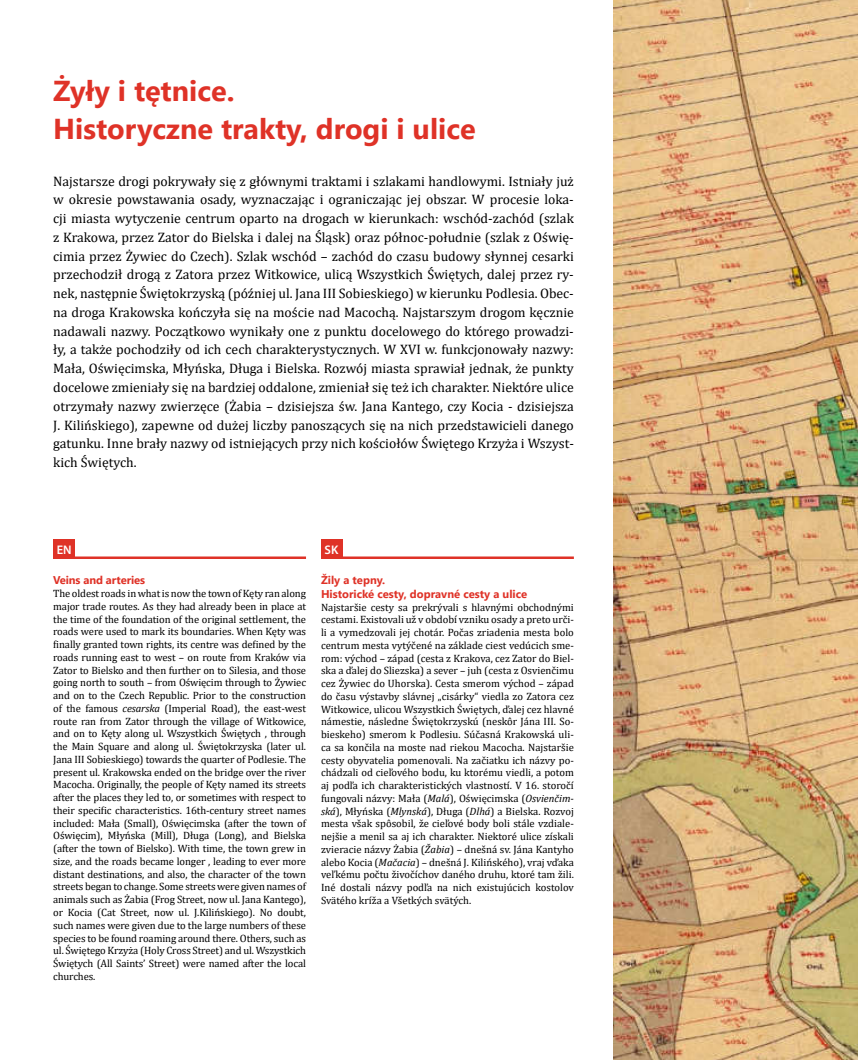
<style>
.page{position:relative;width:858px;height:1060px;background:#fff}
.page>*{position:absolute;margin:0;border:0;box-sizing:border-box;transform-origin:0 0}
.t1{font:700 28.75px/37.5px "Segoe UI";color:#df3227}
.t2{font:13.75px/18.8px "Cambria";color:#000;text-align:justify}
.t3{font:600 12.5px "Myriad Pro";color:#fff}
.t4{font:700 11.25px/13.5px "Segoe UI";color:#df3227}
.t5{font:10.62px/12.8px "Cambria";letter-spacing:-.01em;color:#000;text-align:justify}
.s1{font-style:italic}
</style>
<div class="page">
<hr style="left:53px;top:556px;width:253px;height:3px;background:#df3227">
<div style="left:53px;top:540px;width:22px;height:19px;background:#df3227"></div>
<hr style="left:321px;top:556px;width:253px;height:3px;background:#df3227">
<div style="left:321px;top:540px;width:22px;height:19px;background:#df3227"></div>
<img style="left:614px;top:0;width:243px;height:1059px">
<h1 class="t1" style="left:53px;top:70px;width:424px">Żyły i tętnice.<br>Historyczne trakty, drogi i ulice</h1>
<p class="t2" style="left:53px;top:171px;width:522px">Najstarsze drogi pokrywały się z głównymi traktami i szlakami handlowymi. Istniały już w okresie powstawania osady, wyznaczając i ograniczając jej obszar. W procesie loka&shy;cji miasta wytyczenie centrum oparto na drogach w kierunkach: wschód-zachód (szlak z Krakowa, przez Zator do Bielska i dalej na Śląsk) oraz północ-południe (szlak z Oświę&shy;cimia przez Żywiec do Czech). Szlak wschód – zachód do czasu budowy słynnej cesarki przechodził drogą z Zatora przez Witkowice, ulicą Wszystkich Świętych, dalej przez ry&shy;nek, następnie Świętokrzyską (później ul. Jana III Sobieskiego) w kierunku Podlesia. Obec&shy;na droga Krakowska kończyła się na moście nad Macochą. Najstarszym drogom kęcznie nadawali nazwy. Początkowo wynikały one z punktu docelowego do którego prowadzi&shy;ły, a także pochodziły od ich cech charakterystycznych. W XVI w. funkcjonowały nazwy:<br>Mała, Oświęcimska, Młyńska, Długa i Bielska. Rozwój miasta sprawiał jednak, że punkty docelowe zmieniały się na bardziej oddalone, zmieniał się też ich charakter. Niektóre ulice otrzymały nazwy zwierzęce (Żabia – dzisiejsza św. Jana Kantego, czy Kocia - dzisiejsza J. Kilińskiego), zapewne od dużej liczby panoszących się na nich przedstawicieli danego gatunku. Inne brały nazwy od istniejących przy nich kościołów Świętego Krzyża i Wszyst&shy;kich Świętych.</p>
<p class="t3" style="left:57px;top:542px;width:16px">EN</p>
<p class="t3" style="left:324px;top:542px;width:15px">SK</p>
<p class="t4" style="left:53px;top:572px;width:93px">Veins and arteries</p>
<p class="t5" style="left:53px;top:587px;width:254px">The oldest roads in what is now the town of Kęty ran along major trade routes. As they had already been in place at the time of the foundation of the original settlement, the roads were used to mark its boundaries. When Kęty was finally granted town rights, its centre was defined by the roads running east to west – on route from Kraków via Zator to Bielsko and then further on to Silesia, and those going north to south – from Oświęcim through to Żywiec and on to the Czech Republic. Prior to the construction of the famous <span class="s1">cesarska</span> (Imperial Road), the east-west route ran from Zator through the village of Witkowice, and on to Kęty along ul. Wszystkich Świętych , through the Main Square and along ul. Świętokrzyska (later ul.<br>Jana III Sobieskiego) towards the quarter of Podlesie. The present ul. Krakowska ended on the bridge over the river Macocha. Originally, the people of Kęty named its streets after the places they led to, or sometimes with respect to their specific characteristics. 16th-century street names included: Mała (Small), Oświęcimska (after the town of Oświęcim), Młyńska (Mill), Długa (Long), and Bielska (after the town of Bielsko). With time, the town grew in size, and the roads became longer , leading to ever more distant destinations, and also, the character of the town streets began to change. Some streets were given names of animals such as Żabia (Frog Street, now ul. Jana Kantego), or Kocia (Cat Street, now ul. J.Kilińskiego). No doubt, such names were given due to the large numbers of these species to be found roaming around there. Others, such as ul. Świętego Krzyża (Holy Cross Street) and ul. Wszystkich Świętych (All Saints’ Street) were named after the local churches.</p>
<p class="t4" style="left:321px;top:572px;width:208px">Žily a tepny.<br>Historické cesty, dopravné cesty a ulice</p>
<p class="t5" style="left:321px;top:600px;width:254px">Najstaršie cesty sa prekrývali s hlavnými obchodnými cestami. Existovali už v období vzniku osady a preto urči&shy;li a vymedzovali jej chotár. Počas zriadenia mesta bolo centrum mesta vytýčené na základe ciest vedúcich sme&shy;rom: východ – západ (cesta z Krakova, cez Zator do Biel&shy;ska a ďalej do Sliezska) a sever – juh (cesta z Osvienčimu cez Żywiec do Uhorska). Cesta smerom východ – západ do času výstavby slávnej „cisárky“ viedla zo Zatora cez Witkowice, ulicou Wszystkich Świętych, ďalej cez hlavné námestie, následne Świętokrzyskú (neskôr Jána III. So&shy;bieskeho) smerom k Podlesiu. Súčasná Krakowská uli&shy;ca sa končila na moste nad riekou Macocha. Najstaršie cesty obyvatelia pomenovali. Na začiatku ich názvy po&shy;chádzali od cieľového bodu, ku ktorému viedli, a potom aj podľa ich charakteristických vlastností. V 16. storočí fungovali názvy: Mała (<span class="s1">Malá</span>), Oświęcimska (<span class="s1">Osvienčim&shy;ská</span>), Młyńska (<span class="s1">Mlynská</span>), Długa (<span class="s1">Dlhá</span>) a Bielska. Rozvoj mesta však spôsobil, že cieľové body boli stále vzdiale&shy;nejšie a menil sa aj ich charakter. Niektoré ulice získali zvieracie názvy Żabia (<span class="s1">Žabia</span>) – dnešná sv. Jána Kantyho alebo Kocia (<span class="s1">Mačacia</span>) – dnešná J. Kilińského), vraj vďaka veľkému počtu živočíchov daného druhu, ktoré tam žili.<br>Iné dostali názvy podľa na nich existujúcich kostolov Svätého kríža a Všetkých svätých.</p>
</div>
